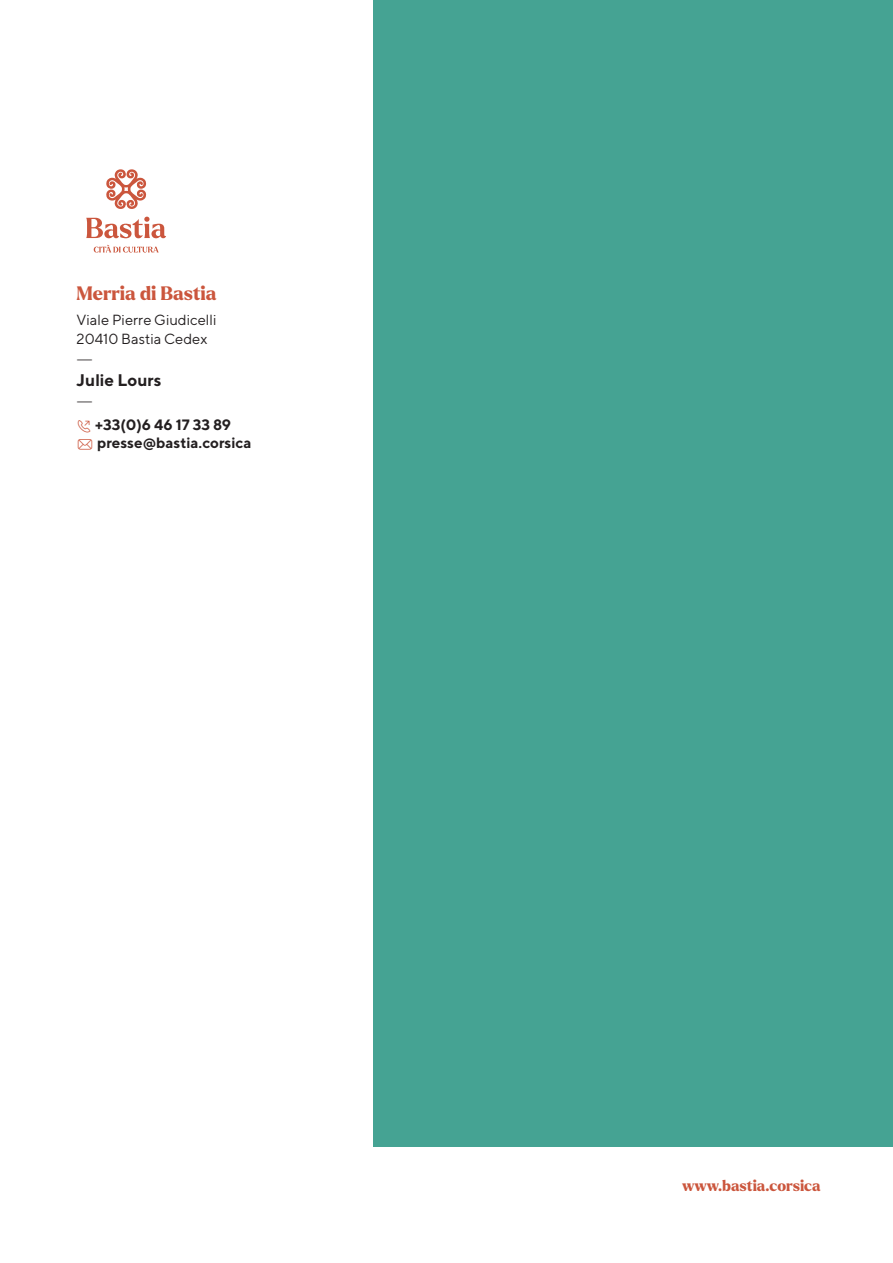
<style>
.page{position:relative;width:893px;height:1263px;background:#fff}
.page>*{position:absolute;margin:0;border:0;box-sizing:border-box;transform-origin:0 0}
.t1{font:800 18.9px "Larken";color:#cb563d}
.t2{font:700 16.8px "TT Norms";color:#231f20}
.t3{font:800 16.8px "Larken";color:#231f20}
.t4{font:700 15px/18px "TT Norms";color:#231f20}
.t5{font:800 15px "Larken";color:#cb563d}
.t6{font:14.7px/18.9px "TT Norms";color:#231f20}
.s1{color:#cb563d}
</style>
<div class="page">
<svg style="left:94px;top:245px;width:65px;height:8px"></svg>
<svg style="left:86px;top:217px;width:80px;height:21px"></svg>
<svg style="left:106px;top:169px;width:40px;height:40px"></svg>
<div style="left:374px;top:0;width:519px;height:1146px;background:#45a393"></div>
<p class="t1" style="left:77px;top:284px;width:141px">Merria di Bastia</p>
<p class="t6" style="left:77px;top:312px;width:141px">Viale Pierre Giudicelli<br>20410 Bastia Cedex</p>
<p class="t3" style="left:77px;top:350px;width:18px">—</p>
<p class="t2" style="left:77px;top:374px;width:86px">Julie Lours</p>
<p class="t3" style="left:77px;top:392px;width:18px">—</p>
<p class="t4" style="left:97px;top:417px;width:156px;text-indent:-21px"><span class="s1">▼</span> +33(0)6 46 17 33 89 presse@bastia.corsica</p>
<p class="t5" style="left:682px;top:1177px;width:140px">www.bastia.corsica</p>
</div>
